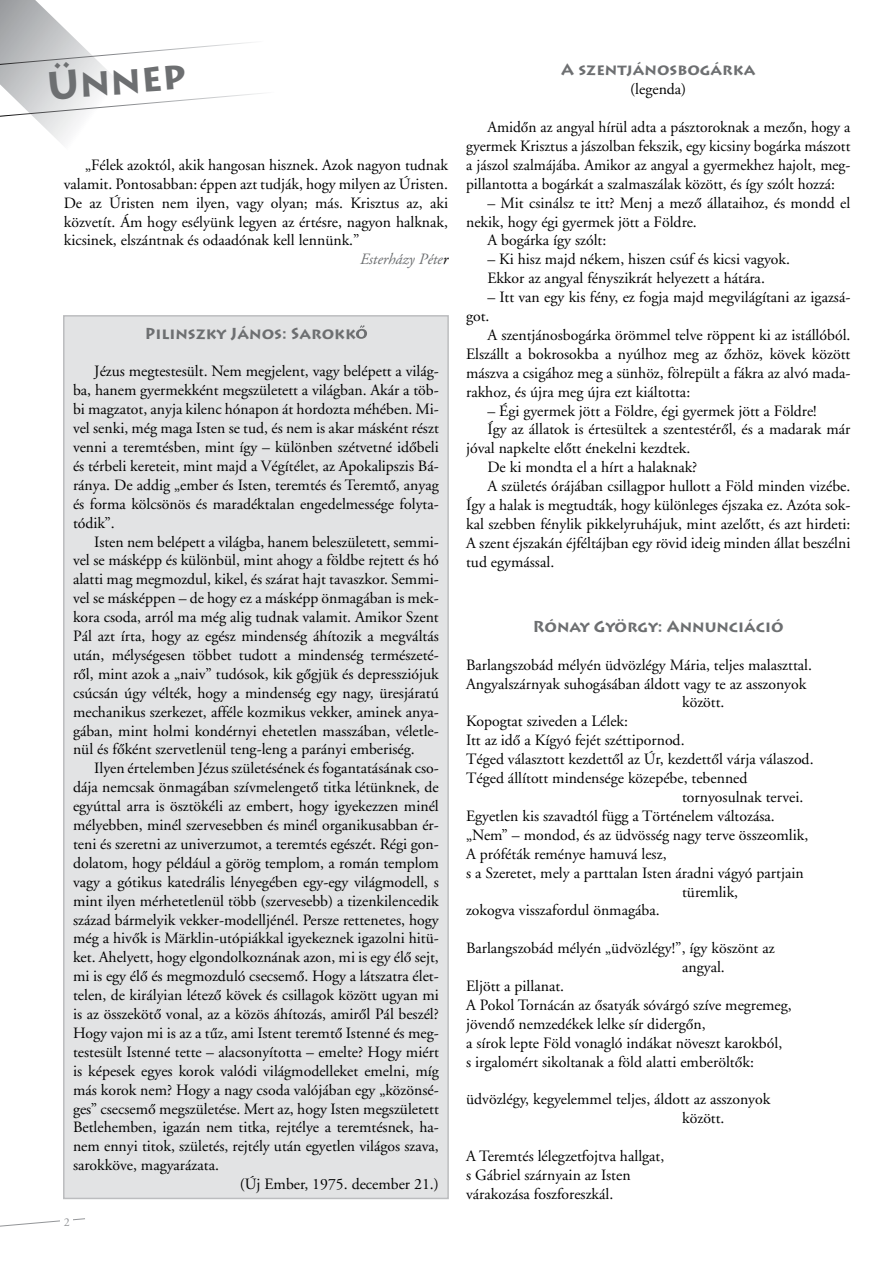
<style>
.page{position:relative;width:893px;height:1263px;background:#fff}
.page>*{position:absolute;margin:0;border:0;box-sizing:border-box;transform-origin:0 0}
.t1{font:700 39.45px "Lithos Pro";color:#6d6f71}
.t2{font:15.75px/18.9px "H Adobe Garamond Regular A";color:#000;text-align:justify}
.t3{font:700 15.75px "Lithos Pro";color:#6d6f71}
.t4{font:15.75px "H Adobe Garamond Italic A";color:#6d6f71}
.t5{font:12px "H Adobe Garamond Regular A";color:#939598}
.s1{color:#000}
</style>
<div class="page">
<svg style="left:0;top:0;width:263px;height:144px"></svg>
<svg style="left:0;top:1218px;width:85px;height:9px"></svg>
<div style="left:60px;top:1212px;width:13px;height:17px;background:#fff"></div>
<div style="left:64px;top:316px;width:384px;height:882px;background:#e2e3e4"></div>
<svg style="left:356px;top:325px;width:11px;height:14px"></svg>
<div style="left:63px;top:315px;width:386px;height:884px;border:2px solid #bcbdbf"></div>
<h1 class="t1" style="left:45px;top:63px;width:142px;rotate:-5deg">Ünnep</h1>
<p class="t2" style="left:64px;top:156px;width:386px;text-indent:21px">„Félek azok-tól, akik hangosan hisz-nek. Azok nagyon tudnak valamit. Pontosabban: éppen azt tud-ják, hogy milyen az Úristen.<br>De az Úristen nem ilyen, vagy olyan; más. Krisztus az, aki közvetít. Ám hogy esélyünk le-gyen az ér-tés-re, nagyon halknak, kicsinek, elszántnak és oda-a-dó-nak kell len-nünk.”</p>
<p class="t4" style="left:360px;top:251px;width:90px">Esterházy Péte<span class="s1">r</span></p>
<p class="t3" style="left:145px;top:324px;width:213px">Pilinszky János: Sarokk</p>
<p class="t2" style="left:73px;top:362px;width:367px;text-indent:21px">Jézus megtestesült. Nem megjelent, vagy belépett a világ&shy;ba, ha-nem gyermekként megszületett a világban. Akár a töb&shy;bi mag-za-tot, anyja kilenc hónapon át hordozta méhében. Mi&shy;vel sen-ki, még maga Isten se tud, és nem is akar másként részt ven-ni a te-rem-tésben, mint így – különben szétvetné idô-be-li és térbeli ke-re-teit, mint majd a Végítélet, az Apokalipszis Bá&shy;rá-nya. De addig „em-ber és Isten, teremtés és Teremtô, anyag és forma kölcsönös és maradéktalan engedelmessége foly-ta&shy;tó- dik”.</p>
<p class="t2" style="left:73px;top:532px;width:367px;text-indent:21px">Isten nem belépett a világba, hanem beleszületett, sem-mi&shy;vel se másképp és különbül, mint ahogy a földbe rejtett és hó alat-ti mag megmozdul, kikel, és szárat hajt tavaszkor. Sem-mi&shy;vel se más-kép-pen – de hogy ez a másképp önmagában is mek&shy;ko-ra csoda, ar-ról ma még alig tudnak valamit. Amikor Szent Pál azt írta, hogy az egész mindenség áhítozik a megváltás után, mély-sé-ge-sen töb-bet tudott a mindenség természe-té&shy;rôl, mint azok a „naiv” tu-dó-sok, kik gôgjük és depresszi-ó-juk csú-csán úgy vélték, hogy a mindenség egy nagy, üres-já-ra-tú mecha-ni-kus szer-ke-zet, afféle koz-mi-kus vekker, aminek anya&shy;gá-ban, mint hol-mi kondérnyi ehe-tet-len masszában, vélet-le&shy;nül és fôként szer-vet-lenül teng-leng a pa-rá-nyi emberiség.</p>
<p class="t2" style="left:94px;top:759px;width:346px">Ilyen értelemben Jézus születésének és fogantatásának cso-</p>
<p class="t2" style="left:73px;top:778px;width:367px">dá-ja nemcsak önmagában szívmelengetô titka létünknek, de</p>
<p class="t2" style="left:73px;top:797px;width:367px">egy-út-tal arra is ösztökéli az embert, hogy igyekezzen mi-nél</p>
<p class="t2" style="left:73px;top:816px;width:367px">mé-lyeb-ben, minél szervesebben és minél organiku-sab-ban ér-</p>
<p class="t2" style="left:73px;top:835px;width:367px">te-ni és sze-ret-ni az univerzumot, a teremtés egészét. Régi gon-</p>
<p class="t2" style="left:73px;top:854px;width:367px">do-la-tom, hogy pél-dául a görög templom, a román temp-lom</p>
<p class="t2" style="left:73px;top:873px;width:367px">vagy a gó-ti-kus ka-ted-rális lényegében egy-egy világmodell, s</p>
<p class="t2" style="left:73px;top:892px;width:367px">mint ilyen mér-he-tet-le-nül több (szervesebb) a tizenki-len-ce-dik</p>
<p class="t2" style="left:73px;top:910px;width:367px">szá-zad bármelyik vek-ker-modelljénél. Persze rettenetes, hogy</p>
<p class="t2" style="left:73px;top:929px;width:367px">még a hivôk is Märklin-utópiákkal igyekeznek igazolni hi-tü-</p>
<p class="t2" style="left:73px;top:948px;width:367px">ket. Ahelyett, hogy el-gon-dol-koz-nának azon, mi is egy élô sejt,</p>
<p class="t2" style="left:73px;top:967px;width:367px">mi is egy élô és meg-moz-du-ló csecsemô. Hogy a látszatra élet-</p>
<p class="t2" style="left:73px;top:986px;width:367px">te-len, de királyian lé-te-zô kö-vek és csillagok között ugyan mi</p>
<p class="t2" style="left:73px;top:1005px;width:367px">is az össze-kötô vonal, az a kö-zös áhí-tozás, amirôl Pál be-szél?</p>
<p class="t2" style="left:73px;top:1024px;width:367px">Hogy vajon mi is az a tûz, ami Is-tent te-rem-tô Istenné és meg-</p>
<p class="t2" style="left:73px;top:1043px;width:367px">tes-te-sült Istenné tette – ala-cso-nyí-tot-ta – emel-te? Hogy miért</p>
<p class="t2" style="left:73px;top:1062px;width:367px">is ké-pesek egyes korok valódi világ-mo-del-le-ket emelni, míg</p>
<p class="t2" style="left:73px;top:1081px;width:367px">más ko-rok nem? Hogy a nagy csoda va-ló-já-ban egy „kö-zön-sé-</p>
<p class="t2" style="left:73px;top:1099px;width:367px">ges” cse-csemô megszületése. Mert az, hogy Isten meg-szü-le-tett</p>
<p class="t2" style="left:73px;top:1118px;width:367px">Bet-le-hemben, igazán nem titka, rejtélye a te-rem-tésnek, ha-</p>
<p class="t2" style="left:73px;top:1137px;width:367px">nem ennyi titok, születés, rejtély után egyetlen vi-lá-gos sza-va,</p>
<p class="t2" style="left:73px;top:1156px;width:147px">sa-rok-kö-ve, magyarázata.</p>
<p class="t2" style="left:240px;top:1175px;width:201px">(Új Ember, 1975. december 21.)</p>
<p class="t5" style="left:64px;top:1216px;width:7px">2</p>
<p class="t3" style="left:561px;top:60px;width:196px">A szentjánosbogárka</p>
<p class="t2" style="left:630px;top:80px;width:58px">(legenda)</p>
<p class="t2" style="left:466px;top:118px;width:386px;text-indent:21px">Amidôn az angyal hírül adta a pásztoroknak a mezôn, hogy a gyermek Krisztus a jászolban fekszik, egy kicsiny bogárka má-szott a jászol szalmájába. Amikor az angyal a gyermekhez hajolt, meg&shy;pil-lantotta a bogárkát a szalmaszálak között, és így szólt hoz-zá:</p>
<p class="t2" style="left:487px;top:194px;width:364px">– Mit csinálsz te itt? Menj a mezô állataihoz, és mondd el</p>
<p class="t2" style="left:466px;top:212px;width:232px">ne-kik, hogy égi gyermek jött a Földre.</p>
<p class="t2" style="left:487px;top:231px;width:120px">A bogárka így szólt:</p>
<p class="t2" style="left:487px;top:250px;width:304px">– Ki hisz majd nékem, hiszen csúf és kicsi vagyok.<br>Ekkor az angyal fényszikrát helyezett a hátára.</p>
<p class="t2" style="left:466px;top:288px;width:386px;text-indent:21px">– Itt van egy kis fény, ez fogja majd megvilágítani az igaz-sá&shy;got.</p>
<p class="t2" style="left:466px;top:326px;width:386px;text-indent:21px">A szentjánosbogárka örömmel telve röppent ki az istállóból.<br>El-szállt a bokrosokba a nyúlhoz meg az ôzhöz, kövek között mász-va a csigához meg a sünhöz, fölrepült a fákra az alvó ma-da&shy;rak-hoz, és újra meg újra ezt kiáltotta:</p>
<p class="t2" style="left:487px;top:401px;width:331px">– Égi gyermek jött a Földre, égi gyermek jött a Földre!</p>
<p class="t2" style="left:487px;top:420px;width:364px">Így az állatok is értesültek a szentestérôl, és a madarak már</p>
<p class="t2" style="left:466px;top:439px;width:226px">jó-val napkelte elôtt énekelni kezdtek.</p>
<p class="t2" style="left:487px;top:458px;width:211px">De ki mondta el a hírt a halaknak?</p>
<p class="t2" style="left:487px;top:477px;width:365px">A születés órájában csillagpor hullott a Föld minden vizébe.</p>
<p class="t2" style="left:466px;top:496px;width:386px">Így a halak is megtudták, hogy különleges éjszaka ez. Azóta sok-</p>
<p class="t2" style="left:466px;top:515px;width:386px">kal szebben fénylik pikkelyruhájuk, mint azelôtt, és azt hirdeti:</p>
<p class="t2" style="left:466px;top:534px;width:386px">A szent éjszakán éjféltájban egy rövid ideig minden állat beszélni</p>
<p class="t2" style="left:466px;top:553px;width:90px">tud egymással.</p>
<p class="t3" style="left:533px;top:617px;width:252px">Rónay György: Annunciáció</p>
<p class="t2" style="left:466px;top:656px;width:347px">Barlangszobád mélyén üdvözlégy Mária, teljes malaszttal.</p>
<p class="t2" style="left:466px;top:674px;width:342px">Angyalszárnyak suhogásában áldott vagy te az asszonyok</p>
<p class="t2" style="left:682px;top:693px;width:44px">között.</p>
<p class="t2" style="left:466px;top:712px;width:164px">Kopogtat sziveden a Lélek:</p>
<p class="t2" style="left:466px;top:731px;width:220px">Itt az idô a Kígyó fejét széttipornod.</p>
<p class="t2" style="left:466px;top:750px;width:349px">Téged választott kezdettôl az Úr, kezdettôl várja válaszod.</p>
<p class="t2" style="left:466px;top:769px;width:283px">Téged állított mindensége közepébe, tebenned</p>
<p class="t2" style="left:682px;top:788px;width:123px">tornyosulnak tervei.</p>
<p class="t2" style="left:466px;top:807px;width:310px">Egyetlen kis szavadtól függ a Történelem változása.</p>
<p class="t2" style="left:466px;top:826px;width:344px">„Nem” – mondod, és az üdvösség nagy terve összeomlik,</p>
<p class="t2" style="left:466px;top:845px;width:202px">A próféták reménye hamuvá lesz,</p>
<p class="t2" style="left:466px;top:863px;width:339px">s a Szeretet, mely a parttalan Isten áradni vágyó partjain</p>
<p class="t2" style="left:682px;top:882px;width:58px">türemlik,</p>
<p class="t2" style="left:466px;top:901px;width:195px">zokogva visszafordul önmagába.</p>
<p class="t2" style="left:466px;top:939px;width:310px">Barlangszobád mélyén „üdvözlégy!”, így köszönt az</p>
<p class="t2" style="left:682px;top:958px;width:44px">angyal.</p>
<p class="t2" style="left:466px;top:977px;width:100px">Eljött a pillanat.</p>
<p class="t2" style="left:466px;top:996px;width:327px">A Pokol Tornácán az ôsatyák sóvárgó szíve megremeg,</p>
<p class="t2" style="left:466px;top:1015px;width:241px">jövendô nemzedékek lelke sír didergôn,</p>
<p class="t2" style="left:466px;top:1034px;width:318px">a sírok lepte Föld vonagló indákat növeszt karokból,</p>
<p class="t2" style="left:466px;top:1052px;width:289px">s irgalomért sikoltanak a föld alatti emberöltôk:</p>
<p class="t2" style="left:682px;top:1090px;width:90px;text-indent:-216px">üdvözlégy, kegyelemmel teljes, áldott az asszonyok között.</p>
<p class="t2" style="left:466px;top:1147px;width:200px;text-align:left">A Teremtés lélegzetfojtva hallgat, s Gábriel szárnyain az Isten várakozása foszforeszkál.</p>
</div>
